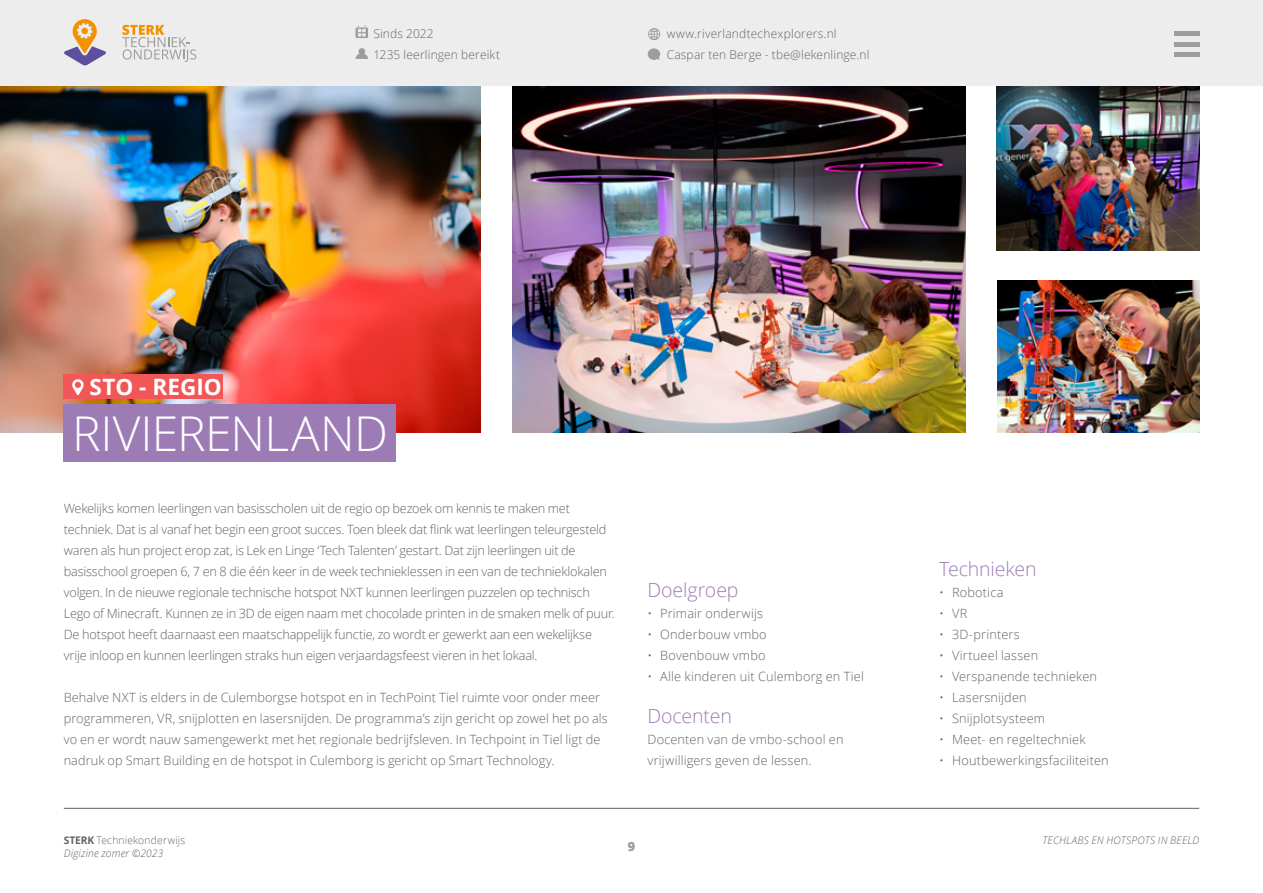
<style>
.page{position:relative;width:1263px;height:893px;background:#fff}
.page>*{position:absolute;margin:0;border:0;box-sizing:border-box;transform-origin:0 0}
.t1{font:300 48px "Open Sans";letter-spacing:-.005em;color:#fff}
.t2{font:700 22.5px "Open Sans";color:#fff}
.t3{font:300 19.5px "Open Sans";letter-spacing:-.005em;color:#9d7cb6}
.t4{font:300 12.75px/21px "Open Sans";letter-spacing:-.01em;color:#646363}
.t5{font:300 12.75px/21px "Open Sans";letter-spacing:.015em;color:#646363}
.t6{font:300 12.75px "Open Sans";letter-spacing:.01em;color:#646363}
.t7{font:300 12.75px "Open Sans";letter-spacing:.02em;color:#646363}
.t8{font:800 12.75px "Open Sans";color:#9d9d9c}
.t9{font:300 12px/21px "Open Sans";letter-spacing:.015em;color:#646363}
.t10{font:italic 300 10.5px/13.5px "Open Sans";letter-spacing:.015em;color:#646363}
.s1{font-weight:700;font-style:normal}
.s2{font-style:normal}
</style>
<div class="page">
<img style="left:997px;top:281px;width:202px;height:151px">
<img style="left:513px;top:85px;width:452px;height:347px">
<img style="left:0;top:85px;width:481px;height:347px">
<div style="left:0;top:0;width:1263px;height:85px;background:#ededed"></div>
<hr style="left:1174px;top:32px;width:25px;height:4px;background:#9d9d9c">
<hr style="left:1174px;top:42px;width:25px;height:4px;background:#9d9d9c">
<div style="left:1174px;top:52px;width:25px;height:5px;background:#9d9d9c"></div>
<svg style="left:122px;top:25px;width:74px;height:37px"></svg>
<svg style="left:64px;top:19px;width:42px;height:47px"></svg>
<hr style="left:64px;top:808px;width:1135px;height:1px;background:#646363">
<div style="left:648px;top:48px;width:12px;height:12px;background:#9d9d9c;border-radius:50%"></div>
<svg style="left:356px;top:25px;width:12px;height:13px"></svg>
<svg style="left:356px;top:48px;width:12px;height:11px"></svg>
<svg style="left:648px;top:28px;width:12px;height:12px"></svg>
<div style="left:64px;top:374px;width:159px;height:25px;background:#f15757"></div>
<svg style="left:72px;top:379px;width:12px;height:16px"></svg>
<div style="left:64px;top:404px;width:332px;height:57px;background:#9d7cb6"></div>
<img style="left:997px;top:87px;width:202px;height:163px">
<p class="t9" style="left:373px;top:23px;width:128px">Sinds 2022<br>1235 leerlingen bereikt</p>
<p class="t9" style="left:667px;top:23px;width:204px">www.riverlandtechexplorers.nl<br>Caspar ten Berge - tbe@lekenlinge.nl</p>
<h2 class="t2" style="left:89px;top:371px;width:134px">STO - REGIO</h2>
<h1 class="t1" style="left:72px;top:401px;width:317px">RIVIERENLAND</h1>
<p class="t4" style="left:64px;top:497px;width:553px">Wekelijks komen leerlingen van basisscholen uit de regio op bezoek om kennis te maken met techniek. Dat is al vanaf het begin een groot succes. Toen bleek dat flink wat leerlingen teleurgesteld waren als hun project erop zat, is Lek en Linge ‘Tech Talenten’ gestart. Dat zijn leerlingen uit de basisschool groepen 6, 7 en 8 die één keer in de week technieklessen in een van de technieklokalen volgen. In de nieuwe regionale technische hotspot NXT kunnen leerlingen puzzelen op technisch Lego of Minecraft. Kunnen ze in 3D de eigen naam met chocolade printen in de smaken melk of puur.<br>De hotspot heeft daarnaast een maatschappelijk functie, zo wordt er gewerkt aan een wekelijkse vrije inloop en kunnen leerlingen straks hun eigen verjaardagsfeest vieren in het lokaal.</p>
<p class="t4" style="left:64px;top:686px;width:545px">Behalve NXT is elders in de Culemborgse hotspot en in TechPoint Tiel ruimte voor onder meer programmeren, VR, snijplotten en lasersnijden. De programma’s zijn gericht op zowel het po als vo en er wordt nauw samengewerkt met het regionale bedrijfsleven. In Techpoint in Tiel ligt de nadruk op Smart Building en de hotspot in Culemborg is gericht op Smart Technology.</p>
<h3 class="t3" style="left:647px;top:576px;width:93px">Doelgroep</h3>
<p class="t6" style="left:647px;top:604px;width:117px">• Primair onderwijs</p>
<p class="t7" style="left:647px;top:625px;width:121px">• Onderbouw vmbo</p>
<p class="t5" style="left:647px;top:644px;width:120px">• Bovenbouw vmbo</p>
<p class="t6" style="left:647px;top:667px;width:218px">• Alle kinderen uit Culemborg en Tiel</p>
<h3 class="t3" style="left:647px;top:702px;width:86px">Docenten</h3>
<p class="t5" style="left:647px;top:728px;width:198px">Docenten van de vmbo-school en vrijwilligers geven de lessen.</p>
<h3 class="t3" style="left:939px;top:555px;width:99px">Technieken</h3>
<p class="t5" style="left:939px;top:581px;width:66px">• Robotica</p>
<p class="t4" style="left:939px;top:602px;width:30px">• VR</p>
<p class="t6" style="left:939px;top:625px;width:82px">• 3D-printers</p>
<p class="t5" style="left:939px;top:644px;width:100px">• Virtueel lassen</p>
<p class="t6" style="left:939px;top:667px;width:159px">• Verspanende technieken</p>
<p class="t5" style="left:939px;top:686px;width:89px">• Lasersnijden</p>
<p class="t5" style="left:939px;top:707px;width:107px">• Snijplotsysteem</p>
<p class="t6" style="left:939px;top:730px;width:148px">• Meet- en regeltechniek</p>
<p class="t5" style="left:939px;top:749px;width:171px">• Houtbewerkingsfaciliteiten</p>
<p class="t10" style="left:64px;top:833px;width:123px"><span class="s1">STERK</span> <span class="s2">Techniekonderwijs<br></span>Digizine zomer ©2023</p>
<p class="t10" style="left:1042px;top:833px;width:158px">TECHLABS EN HOTSPOTS IN BEELD</p>
<p class="t8" style="left:628px;top:836px;width:9px">9</p>
</div>
